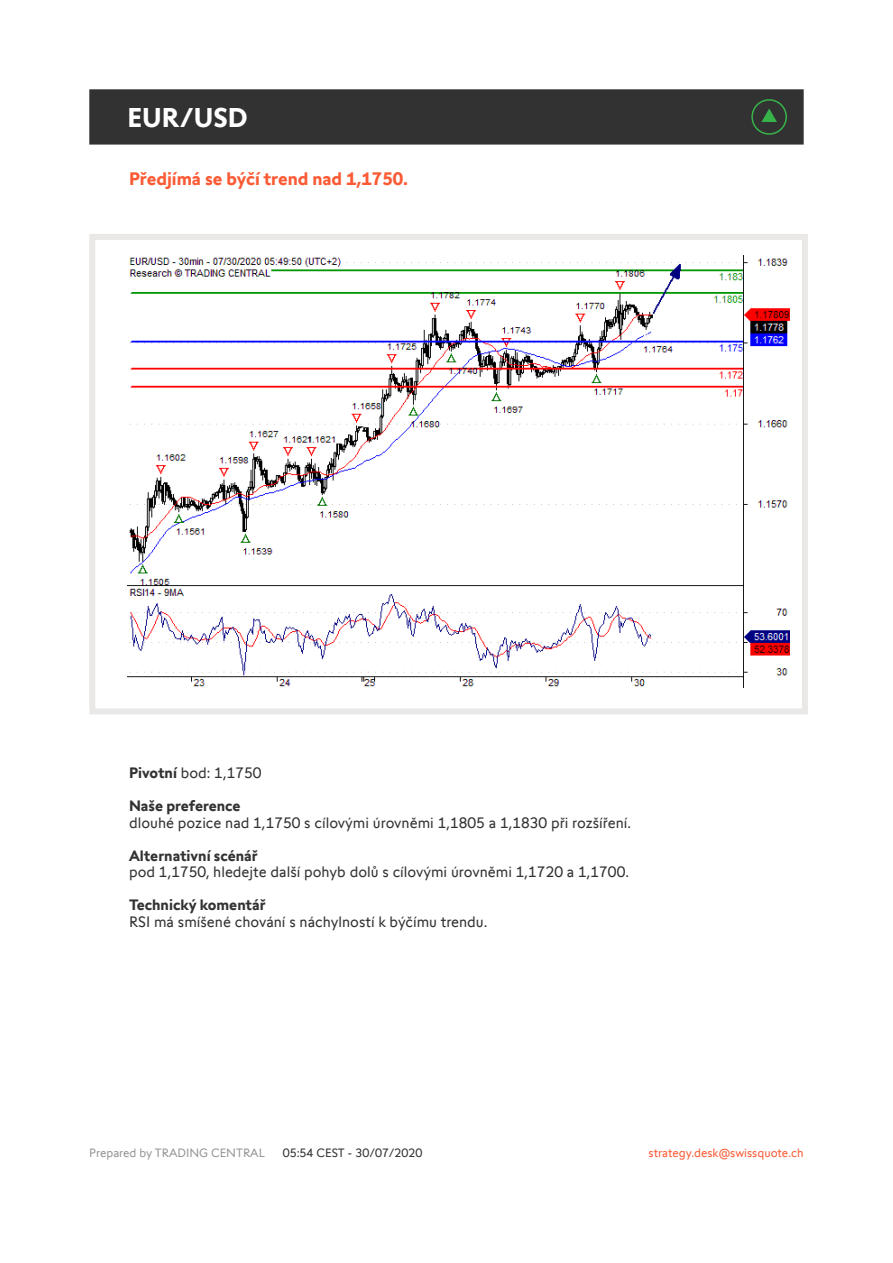
<style>
.page{position:relative;width:893px;height:1263px;background:#fff}
.page>*{position:absolute;margin:0;border:0;box-sizing:border-box;transform-origin:0 0}
.t1{font:700 27px "Swissquote CT";color:#fff}
.t2{font:700 18px "Swissquote CT";color:#fa5b35}
.t3{font:15px "Swissquote CT";color:#323232}
.t4{font:700 15px "Swissquote CT";color:#323232}
.t5{font:12px "Swissquote CT";color:#fa5b35}
.t6{font:12px "Swissquote CT";color:#939598}
.t7{font:12px "Swissquote CT";color:#323232}
.s1{font-weight:700}
</style>
<div class="page">
<div style="left:89px;top:234px;width:719px;height:480px;border:6px solid #e9e8e7"></div>
<div style="left:89px;top:89px;width:715px;height:56px;background:#323232;border:2px solid #323232"></div>
<img style="left:128px;top:255px;width:661px;height:432px">
<svg style="left:751px;top:99px;width:36px;height:36px"></svg>
<h1 class="t1" style="left:128px;top:101px;width:122px">EUR/USD</h1>
<p class="t2" style="left:129px;top:168px;width:281px">Předjímá se býčí trend nad 1,1750.</p>
<p class="t3" style="left:129px;top:764px;width:134px"><span class="s1">Pivotní</span> bod: 1,1750</p>
<p class="t4" style="left:129px;top:797px;width:113px">Naše preference</p>
<p class="t3" style="left:129px;top:814px;width:503px">dlouhé pozice nad 1,1750 s cílovými úrovněmi 1,1805 a 1,1830 při rozšíření.</p>
<p class="t4" style="left:129px;top:846px;width:130px">Alternativní scénář</p>
<p class="t3" style="left:129px;top:863px;width:501px">pod 1,1750, hledejte další pohyb dolů s cílovými úrovněmi 1,1720 a 1,1700.</p>
<p class="t4" style="left:129px;top:896px;width:138px">Technický komentář</p>
<p class="t3" style="left:129px;top:913px;width:360px">RSI má smíšené chování s náchylností k býčímu trendu.</p>
<p class="t6" style="left:89px;top:1145px;width:177px">Prepared by TRADING CENTRAL</p>
<p class="t7" style="left:283px;top:1145px;width:141px">05:54 CEST - 30/07/2020</p>
<p class="t5" style="left:649px;top:1145px;width:157px">strategy.desk@swissquote.ch</p>
</div>
